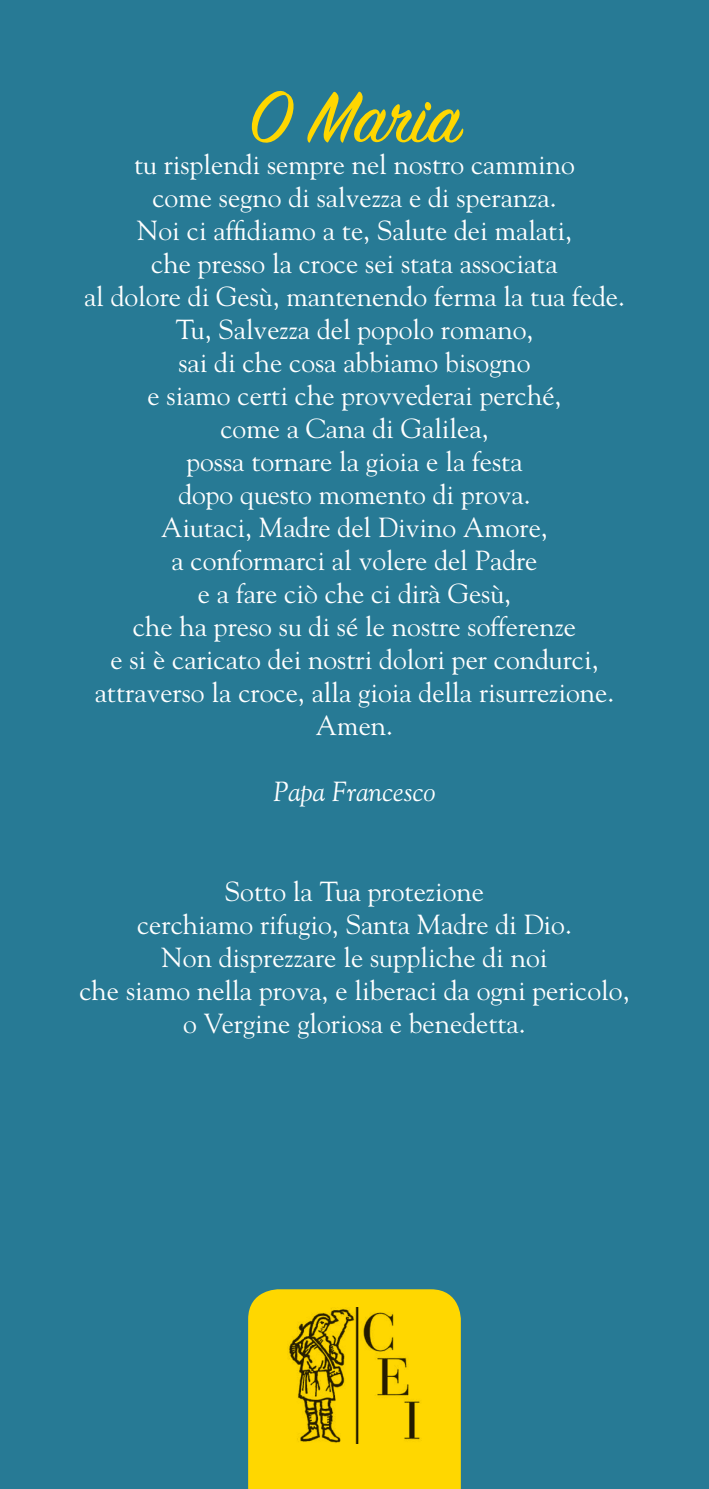
<style>
.page{position:relative;width:709px;height:1489px;background:#fff}
.page>*{position:absolute;margin:0;border:0;box-sizing:border-box;transform-origin:0 0}
.t1{font:80px "Sign Painter House Script";color:#ffd700}
.t2{font:27.5px/33px "Goudy";color:#fff;text-align:center}
.t3{font:italic 27.5px "Goudy";color:#fff}
</style>
<div class="page">
<div style="left:0;top:0;width:709px;height:1488px;background:#277a95"></div>
<div style="left:248px;top:1289px;width:213px;height:199px;background:#ffd700"></div>
<img style="left:288px;top:1306px;width:133px;height:136px">
<h1 class="t1" style="left:249px;top:68px;width:213px">O Maria</h1>
<p class="t2" style="left:84px;top:147px;width:542px">tu risplendi sempre nel nostro cammino<br>come segno di salvezza e di speranza.<br>Noi ci affidiamo a te, Salute dei malati,<br>che presso la croce sei stata associata<br>al dolore di Gesù, mantenendo ferma la tua fede.<br>Tu, Salvezza del popolo romano,<br>sai di che cosa abbiamo bisogno<br>e siamo certi che provvederai perché,<br>come a Cana di Galilea,<br>possa tornare la gioia e la festa<br>dopo questo momento di prova.<br>Aiutaci, Madre del Divino Amore,<br>a conformarci al volere del Padre<br>e a fare ciò che ci dirà Gesù,<br>che ha preso su di sé le nostre sofferenze<br>e si è caricato dei nostri dolori per condurci, attraverso la croce, alla gioia della risurrezione.<br>Amen.</p>
<p class="t3" style="left:273px;top:775px;width:164px">Papa Francesco</p>
<p class="t2" style="left:79px;top:873px;width:551px">Sotto la Tua protezione<br>cerchiamo rifugio, Santa Madre di Dio.<br>Non disprezzare le suppliche di noi<br>che siamo nella prova, e liberaci da ogni pericolo, o Vergine gloriosa e benedetta.</p>
</div>
